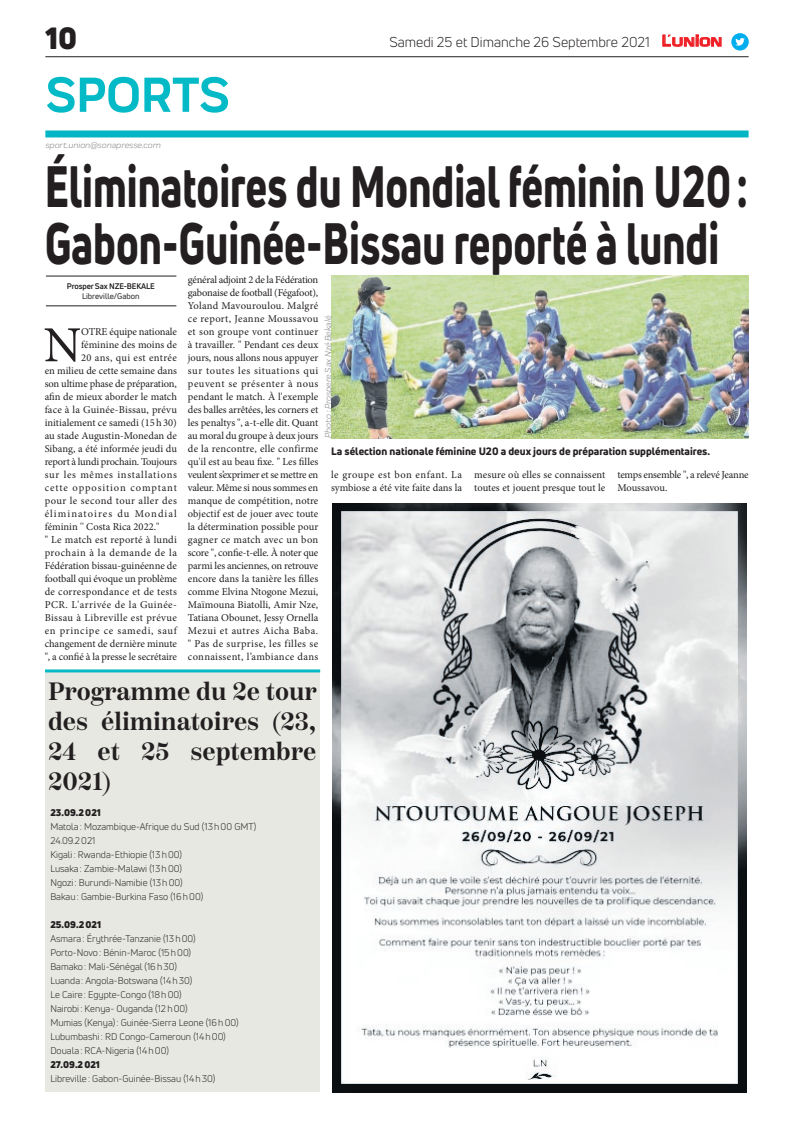
<style>
.page{position:relative;width:794px;height:1129px;background:#fff}
.page>*{position:absolute;margin:0;border:0;box-sizing:border-box;transform-origin:0 0}
.t1{font:800 57px/57px "Uni Neue";color:#231f20;scale:.72 1}
.t2{font:700 51px "Praktika";color:#03bac6}
.t3{font:50.5px "Minion Pro";color:#231f20}
.t4{font:900 30px "Uni Neue";color:#231f20}
.t5{font:600 25px/30px "Scotch Deck";color:#231f20;text-align:justify}
.t6{font:14px "Uni Neue";color:#231f20}
.t7{font:10.5px/13px "Minion Pro";letter-spacing:.005em;color:#231f20}
.t8{font:800 10.5px "Uni Neue";color:#231f20}
.t9{font:10.5px "Minion Pro";letter-spacing:.04em;color:#231f20}
.t10{font:10.5px "Minion Pro";letter-spacing:.03em;color:#231f20}
.t11{font:10.5px/13px "Minion Pro";letter-spacing:-.02em;color:#231f20}
.t12{font:10.5px "Minion Pro";letter-spacing:-.025em;color:#231f20}
.t13{font:10.5px "Minion Pro";letter-spacing:-.015em;color:#231f20}
.t14{font:10.5px "Minion Pro";letter-spacing:.035em;color:#231f20}
.t15{font:10.5px "Minion Pro";letter-spacing:.07em;color:#231f20}
.t16{font:10.5px "Minion Pro";letter-spacing:.08em;color:#231f20}
.t17{font:10.5px "Minion Pro";letter-spacing:.065em;color:#231f20}
.t18{font:10.5px "Minion Pro";letter-spacing:.1em;color:#231f20}
.t19{font:10.5px "Minion Pro";letter-spacing:.045em;color:#231f20}
.t20{font:9.5px/14px "Uni Neue";color:#231f20}
.t21{font:900 9.5px "Uni Neue";color:#231f20}
.t22{font:italic 9px "Praktika";color:#818386}
.t23{font:700 8px "Uni Neue";letter-spacing:-.02em;color:#231f20}
.t24{font:8px "Uni Neue";color:#231f20}
.s1{font-family:"Eurostile";font-weight:600;font-size:14.9px;color:#ee1d23}
.s2{font-family:"Eurostile";font-weight:600;font-size:11.4px;color:#ee1d23}
</style>
<div class="page">
<hr style="left:45px;top:56px;width:703px;height:1px;background:#231f20">
<div style="left:45px;top:130px;width:703px;height:7px;background:#04b6c5"></div>
<svg style="left:662px;top:34px;width:60px;height:13px"></svg>
<div style="left:731px;top:33px;width:17px;height:18px;background:#00aeef;border-radius:50%"></div>
<svg style="left:735px;top:38px;width:10px;height:8px"></svg>
<img style="left:333px;top:503px;width:414px;height:588px">
<div style="left:45px;top:672px;width:274px;height:419px;background:#e7e8e2"></div>
<hr style="left:45px;top:669px;width:275px;height:3px;background:#03bac6">
<hr style="left:46px;top:305px;width:130px;height:1px;background:#231f20">
<hr style="left:46px;top:276px;width:130px;height:1px;background:#231f20">
<img style="left:332px;top:276px;width:416px;height:163px">
<h3 class="t4" style="left:45px;top:17px;width:33px">10</h3>
<h2 class="t2" style="left:46px;top:54px;width:185px">SPORTS</h2>
<p class="t22" style="left:45px;top:139px;width:117px">sport.union@sonapresse.com</p>
<h3 class="t6" style="left:389px;top:33px;width:334px">Samedi 25 et Dimanche 26 Septembre 2021 <span class="s1">L</span><span class="s2">UNION</span></h3>
<h1 class="t1" style="left:45px;top:157px;width:978px">Éliminatoires du Mondial féminin U20:<br>Gabon-Guinée-Bissau reporté à lundi</h1>
<p class="t23" style="left:67px;top:281px;width:89px">Prosper Sax NZE-BEKALE</p>
<p class="t24" style="left:82px;top:291px;width:59px">Libreville/Gabon</p>
<p class="t7" style="left:188px;top:273px;width:132px;text-align:justify">général adjoint 2 de la Fédération gabonaise de football (Fégafoot), Yoland Mavouroulou. Malgré ce report, Jeanne Moussavou et son groupe vont continuer à travailler. " Pendant ces deux jours, nous allons nous appuyer sur toutes les situations qui peuvent se présenter à nous pendant le match. À l'exemple des balles arrêtées, les corners et les penaltys ", a-t-elle dit. Quant au moral du groupe à deux jours de la rencontre, elle confirme qu'il est au beau fixe. " Les filles veulent s’exprimer et se mettre en valeur. Même si nous sommes en manque de compétition, notre objectif est de jouer avec toute la détermination possible pour gagner ce match avec un bon score ", confie-t-elle. À noter que parmi les anciennes, on retrouve encore dans la tanière les filles comme Elvina Ntogone Mezui, Maïmouna Biatolli, Amir Nze, Tatiana Obounet, Jessy Ornella Mezui et autres Aicha Baba. " Pas de surprise, les filles se connaissent, l’ambiance dans</p>
<p class="t22" style="left:322px;top:437px;width:123px;rotate:-90deg">Photo : Prospere Sax Nzé Bekalé</p>
<h3 class="t3" style="left:44px;top:311px;width:39px">N</h3>
<p class="t7" style="left:81px;top:325px;width:97px">OTRE équipe nationale</p>
<p class="t7" style="left:81px;top:338px;width:97px">féminine des moins de</p>
<p class="t10" style="left:81px;top:351px;width:97px">20 ans, qui est entrée</p>
<p class="t7" style="left:45px;top:364px;width:134px">en milieu de cette semaine dans</p>
<p class="t13" style="left:45px;top:377px;width:134px">son ultime phase de préparation,</p>
<p class="t7" style="left:45px;top:390px;width:134px">afin de mieux aborder le match</p>
<p class="t7" style="left:45px;top:403px;width:134px">face à la Guinée-Bissau, prévu</p>
<p class="t7" style="left:45px;top:416px;width:134px">initialement ce samedi (15h30)</p>
<p class="t7" style="left:45px;top:429px;width:134px">au stade Augustin-Monedan de</p>
<p class="t7" style="left:45px;top:442px;width:134px">Sibang, a été informée jeudi du</p>
<p class="t12" style="left:45px;top:455px;width:134px">report à lundi prochain. Toujours</p>
<p class="t15" style="left:45px;top:468px;width:134px">sur les mêmes installations</p>
<p class="t16" style="left:45px;top:481px;width:134px">cette opposition comptant</p>
<p class="t9" style="left:45px;top:494px;width:134px">pour le second tour aller des</p>
<p class="t18" style="left:45px;top:507px;width:134px">éliminatoires du Mondial</p>
<p class="t7" style="left:45px;top:520px;width:117px">féminin '' Costa Rica 2022.''</p>
<p class="t7" style="left:45px;top:533px;width:134px">" Le match est reporté à lundi</p>
<p class="t19" style="left:45px;top:546px;width:134px">prochain à la demande de la</p>
<p class="t7" style="left:45px;top:559px;width:134px">Fédération bissau-guinéenne de</p>
<p class="t7" style="left:45px;top:572px;width:134px">football qui évoque un problème</p>
<p class="t10" style="left:45px;top:585px;width:134px">de correspondance et de tests</p>
<p class="t9" style="left:45px;top:598px;width:134px">PCR. L'arrivée de la Guinée-</p>
<p class="t14" style="left:45px;top:611px;width:134px">Bissau à Libreville est prévue</p>
<p class="t17" style="left:45px;top:624px;width:134px">en principe ce samedi, sauf</p>
<p class="t7" style="left:45px;top:637px;width:134px">changement de dernière minute</p>
<p class="t7" style="left:45px;top:650px;width:134px">", a confié à la presse le secrétaire</p>
<p class="t8" style="left:331px;top:444px;width:380px">La sélection nationale féminine U20 a deux jours de préparation supplémentaires.</p>
<p class="t7" style="left:331px;top:468px;width:133px">le groupe est bon enfant. La symbiose a été vite faite dans la</p>
<p class="t7" style="left:474px;top:468px;width:133px">mesure où elles se connaissent toutes et jouent presque tout le</p>
<p class="t11" style="left:617px;top:468px;width:133px">temps ensemble ", a relevé Jeanne<br>Moussavou.</p>
<h3 class="t5" style="left:48px;top:676px;width:270px">Programme du 2e tour des éliminatoires (23, 24 et 25 septembre 2021)</h3>
<p class="t21" style="left:50px;top:805px;width:52px">23.09.2021</p>
<p class="t20" style="left:50px;top:819px;width:207px">Matola: Mozambique-Afrique du Sud (13h00 GMT)<br>24.09.2021<br>Kigali : Rwanda-Ethiopie (13h00)<br>Lusaka: Zambie-Malawi (13h00)<br>Ngozi : Burundi-Namibie (13h00)<br>Bakau: Gambie-Burkina Faso (16h00)</p>
<p class="t21" style="left:50px;top:917px;width:52px">25.09.2021</p>
<p class="t20" style="left:50px;top:931px;width:190px">Asmara: Érythrée-Tanzanie (13h00)<br>Porto-Novo: Bénin-Maroc (15h00)<br>Bamako: Mali-Sénégal (16h30)<br>Luanda: Angola-Botswana (14h30)<br>Le Caire: Egypte-Congo (18h00)<br>Nairobi : Kenya- Ouganda (12h00)<br>Mumias (Kenya): Guinée-Sierra Leone (16h00)<br>Lubumbashi : RD Congo-Cameroun (14h00)<br>Douala: RCA-Nigeria (14h00)</p>
<p class="t21" style="left:50px;top:1057px;width:51px">27.09.2021</p>
<p class="t20" style="left:50px;top:1071px;width:167px">Libreville: Gabon-Guinée-Bissau (14h30)</p>
</div>
